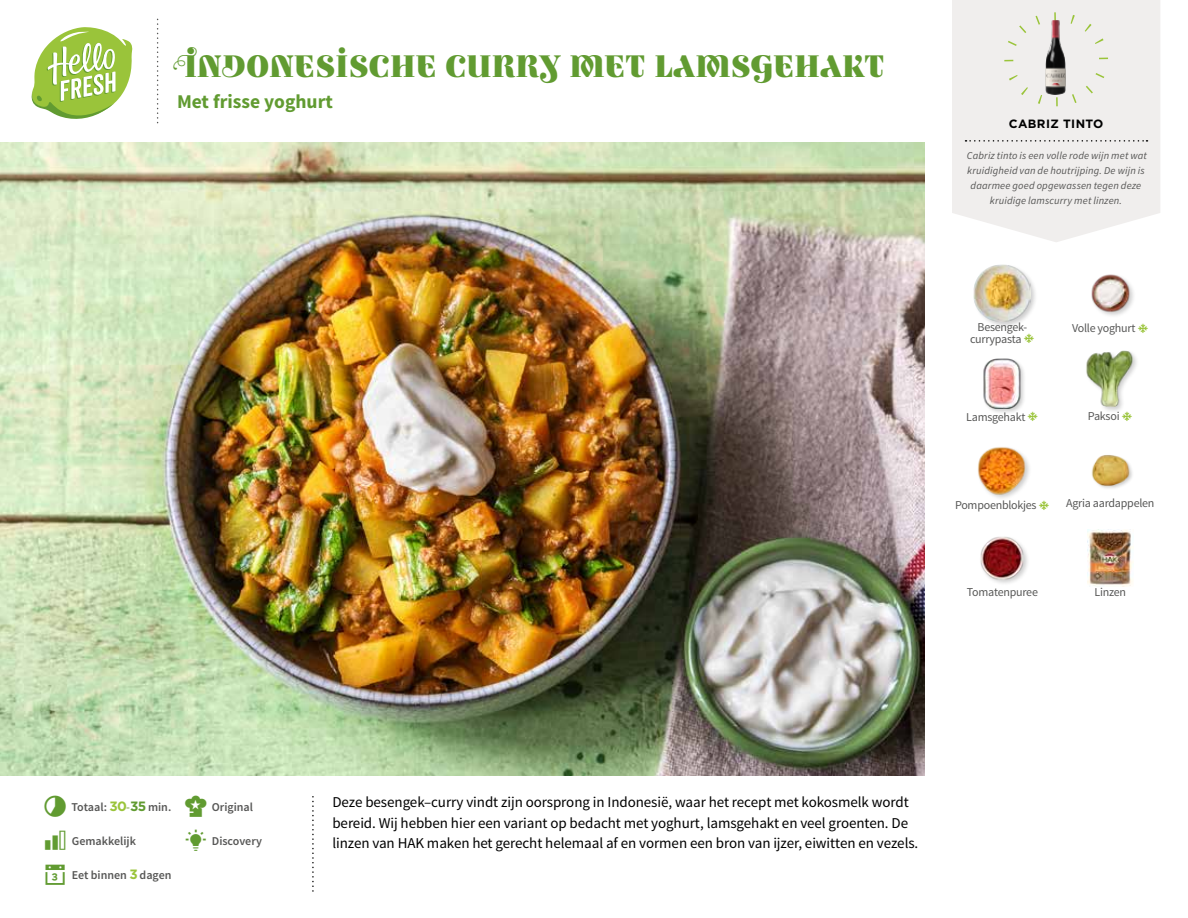
<style>
.page{position:relative;width:1188px;height:918px;background:#fff}
.page>*{position:absolute;margin:0;border:0;box-sizing:border-box;transform-origin:0 0}
.t1{font:36px "Ambicase Fatface OT";color:#619b31}
.t2{font:25.5px "hellofresh icon font";color:#619b31}
.t3{font:700 19.5px "Source Sans Pro";color:#619b31}
.t4{font:15px/20.5px "Source Sans Pro";letter-spacing:-.005em;color:#000}
.t5{font:12px "Source Sans Pro";letter-spacing:-.02em;color:#575756}
.t6{font:600 12px "Source Sans Pro";color:#575756}
.t7{font:700 12px "Gotham";letter-spacing:.03em;color:#000}
.t8{font:italic 10.5px/14.7px "Source Sans Pro";letter-spacing:.015em;color:#575756;text-align:center}
.s1{font-family:"Gotham";font-weight:700;font-size:13.5px;color:#9ac43a}
.s2{color:#87ac54}
.s3{font-family:"Gotham";font-weight:700;font-size:13.5px;color:#619b31}
</style>
<div class="page">
<svg style="left:31px;top:27px;width:102px;height:92px"></svg>
<img style="left:0;top:142px;width:925px;height:634px">
<div style="left:952px;top:0;width:208px;height:242px;background:#f0eeed"></div>
<svg style="left:966px;top:140px;width:182px;height:2px"></svg>
<div style="left:1004px;top:12px;width:104px;height:94px;border:9px dashed #9ac43a;border-radius:50%"></div>
<img style="left:1045px;top:21px;width:21px;height:73px">
<img style="left:1091px;top:455px;width:41px;height:34px">
<img style="left:977px;top:447px;width:52px;height:51px">
<img style="left:1091px;top:274px;width:43px;height:42px">
<div style="left:972px;top:264px;width:65px;height:65px;background:#000;opacity:.2"></div>
<img style="left:973px;top:265px;width:57px;height:57px">
<div style="left:1085px;top:349px;width:54px;height:65px;background:#000;opacity:.2"></div>
<img style="left:1085px;top:350px;width:54px;height:57px">
<div style="left:982px;top:358px;width:44px;height:56px;background:#000;opacity:.2"></div>
<img style="left:982px;top:359px;width:44px;height:49px">
<img style="left:1088px;top:529px;width:45px;height:58px">
<img style="left:980px;top:536px;width:48px;height:48px">
<svg style="left:1122px;top:412px;width:10px;height:2px"></svg>
<h1 class="t1" style="left:177px;top:47px;width:710px">INDONESISCHE CURRY MET LAMSGEHAKT</h1>
<h3 class="t3" style="left:177px;top:89px;width:157px">Met frisse yoghurt</h3>
<p class="t7" style="left:1009px;top:116px;width:96px">CABRIZ TINTO</p>
<p class="t8" style="left:967px;top:149px;width:182px">Cabriz tinto is een volle rode wijn met wat kruidigheid van de houtrijping. De wijn is daarmee goed opgewassen tegen deze kruidige lamscurry met linzen.</p>
<p class="t5" style="left:978px;top:319px;width:51px">Besengek-</p>
<p class="t5" style="left:1072px;top:321px;width:65px">Volle yoghurt</p>
<p class="t5" style="left:970px;top:331px;width:53px">currypasta</p>
<p class="t5" style="left:966px;top:409px;width:61px">Lamsgehakt</p>
<p class="t5" style="left:1088px;top:409px;width:33px">Paksoi</p>
<p class="t5" style="left:955px;top:498px;width:83px">Pompoenblokjes</p>
<p class="t5" style="left:1066px;top:496px;width:90px">Agria aardappelen</p>
<p class="t5" style="left:967px;top:584px;width:73px">Tomatenpuree</p>
<p class="t5" style="left:1095px;top:584px;width:33px">Linzen</p>
<p class="t6" style="left:71px;top:800px;width:101px">Totaal: <span class="s1">30</span><span class="s2">-</span><span class="s3">35</span> min.</p>
<p class="t6" style="left:212px;top:799px;width:43px">Original</p>
<p class="t4" style="left:332px;top:792px;width:578px">Deze besengek–curry vindt zijn oorsprong in Indonesië, waar het recept met kokosmelk wordt bereid. Wij hebben hier een variant op bedacht met yoghurt, lamsgehakt en veel groenten. De</p>
<p class="t6" style="left:72px;top:833px;width:66px">Gemakkelijk</p>
<p class="t6" style="left:212px;top:833px;width:52px">Discovery</p>
<p class="t4" style="left:332px;top:833px;width:587px">linzen van HAK maken het gerecht helemaal af en vormen een bron van ijzer, eiwitten en vezels.</p>
<p class="t6" style="left:72px;top:868px;width:101px">Eet binnen <span class="s1">3</span> dagen</p>
<h2 class="t2" style="left:43px;top:863px;width:27px">▪</h2>
</div>
